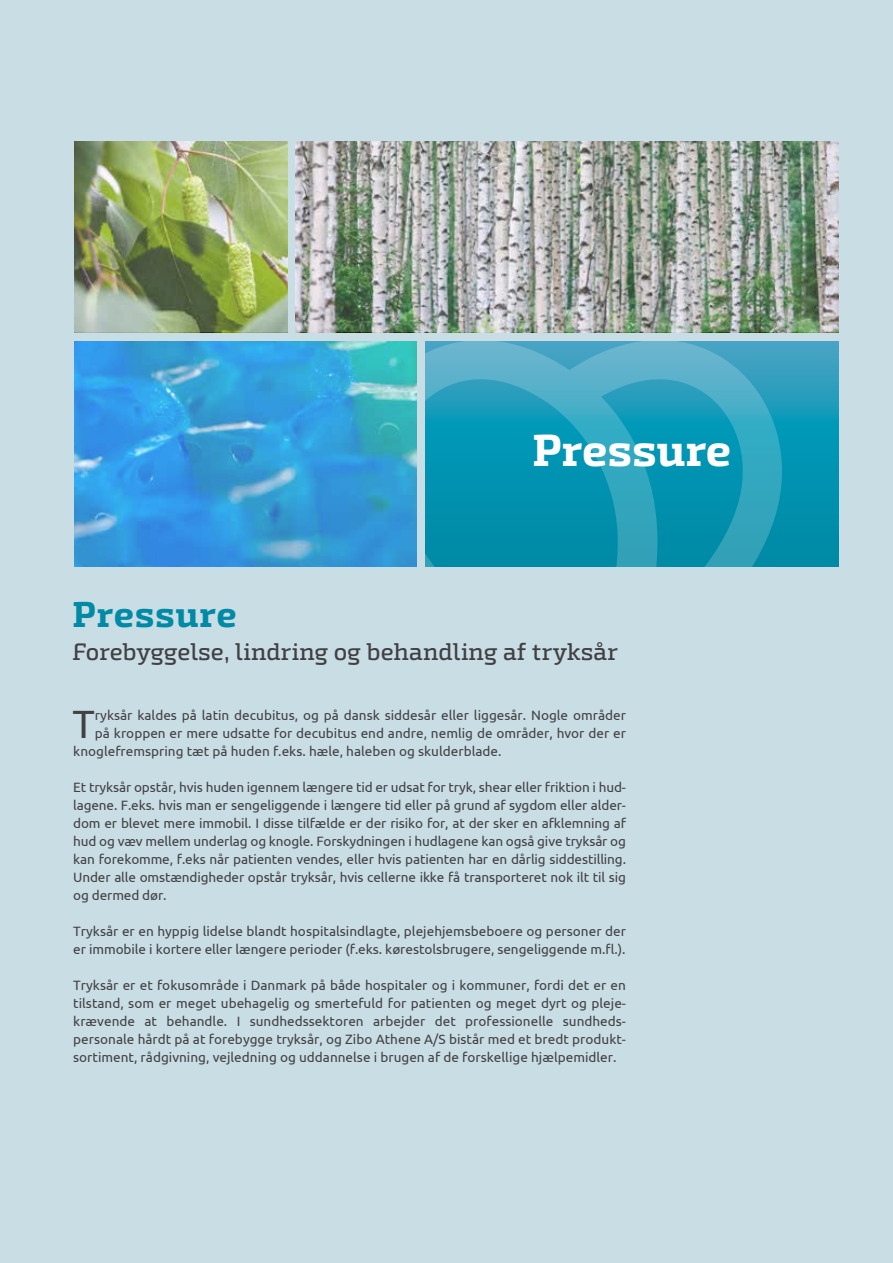
<style>
.page{position:relative;width:893px;height:1263px;background:#c9dde5}
.page>*{position:absolute;margin:0;border:0;box-sizing:border-box;transform-origin:0 0}
.t1{font:700 45px "Exo Slab Pro";letter-spacing:-.005em;color:#fff}
.t2{font:39.45px "Ubuntu";color:#414042}
.t3{font:700 36px "Exo Slab Pro";letter-spacing:.015em;color:#008aa5}
.t4{font:500 24px "Exo Slab Pro";letter-spacing:-.005em;color:#414042}
.t5{font:13.5px/18px "Ubuntu";color:#414042;text-align:justify}
</style>
<div class="page">
<svg style="left:792px;top:342px;width:47px;height:225px;background:#1095b4"></svg>
<svg style="left:425px;top:342px;width:367px;height:225px;background:#1f9cb8"></svg>
<svg style="left:74px;top:342px;width:343px;height:225px;background:#399fda"></svg>
<img style="left:74px;top:142px;width:214px;height:190px">
<img style="left:295px;top:142px;width:544px;height:190px">
<h1 class="t1" style="left:532px;top:423px;width:201px">Pressure</h1>
<h3 class="t3" style="left:73px;top:592px;width:166px">Pressure</h3>
<h3 class="t4" style="left:73px;top:637px;width:547px">Forebyggelse, lindring og behandling af tryksår</h3>
<h2 class="t2" style="left:73px;top:700px;width:24px">T</h2>
<p class="t5" style="left:95px;top:706px;width:533px">ryksår kaldes på latin decubitus, og på dansk siddesår eller liggesår. Nogle områder</p>
<p class="t5" style="left:95px;top:724px;width:533px">på kroppen er mere udsatte for decubitus end andre, nemlig de områder, hvor der er</p>
<p class="t5" style="left:73px;top:742px;width:430px">knoglefremspring tæt på huden f.eks. hæle, haleben og skulderblade.</p>
<p class="t5" style="left:73px;top:778px;width:554px">Et tryksår opstår, hvis huden igennem længere tid er udsat for tryk, shear eller friktion i hud&shy;lagene. F.eks. hvis man er sengeliggende i længere tid eller på grund af sygdom eller alder&shy;dom er blevet mere immobil. I disse tilfælde er der risiko for, at der sker en afklemning af hud og væv mellem underlag og knogle. Forskydningen i hudlagene kan også give tryksår og kan forekomme, f.eks når patienten vendes, eller hvis patienten har en dårlig siddestilling.<br>Under alle omstændigheder opstår tryksår, hvis cellerne ikke få transporteret nok ilt til sig og dermed dør.</p>
<p class="t5" style="left:73px;top:922px;width:554px">Tryksår er en hyppig lidelse blandt hospitalsindlagte, plejehjemsbeboere og personer der er immobile i kortere eller længere perioder (f.eks. kørestolsbrugere, sengeliggende m.fl.).</p>
<p class="t5" style="left:73px;top:976px;width:554px">Tryksår er et fokusområde i Danmark på både hospitaler og i kommuner, fordi det er en tilstand, som er meget ubehagelig og smertefuld for patienten og meget dyrt og pleje&shy;krævende at behandle. I sundhedssektoren arbejder det professionelle sundheds&shy;personale hårdt på at forebygge tryksår, og Zibo Athene A/S bistår med et bredt produkt&shy;sortiment, rådgivning, vejledning og uddannelse i brugen af de forskellige hjælpemidler.</p>
</div>
